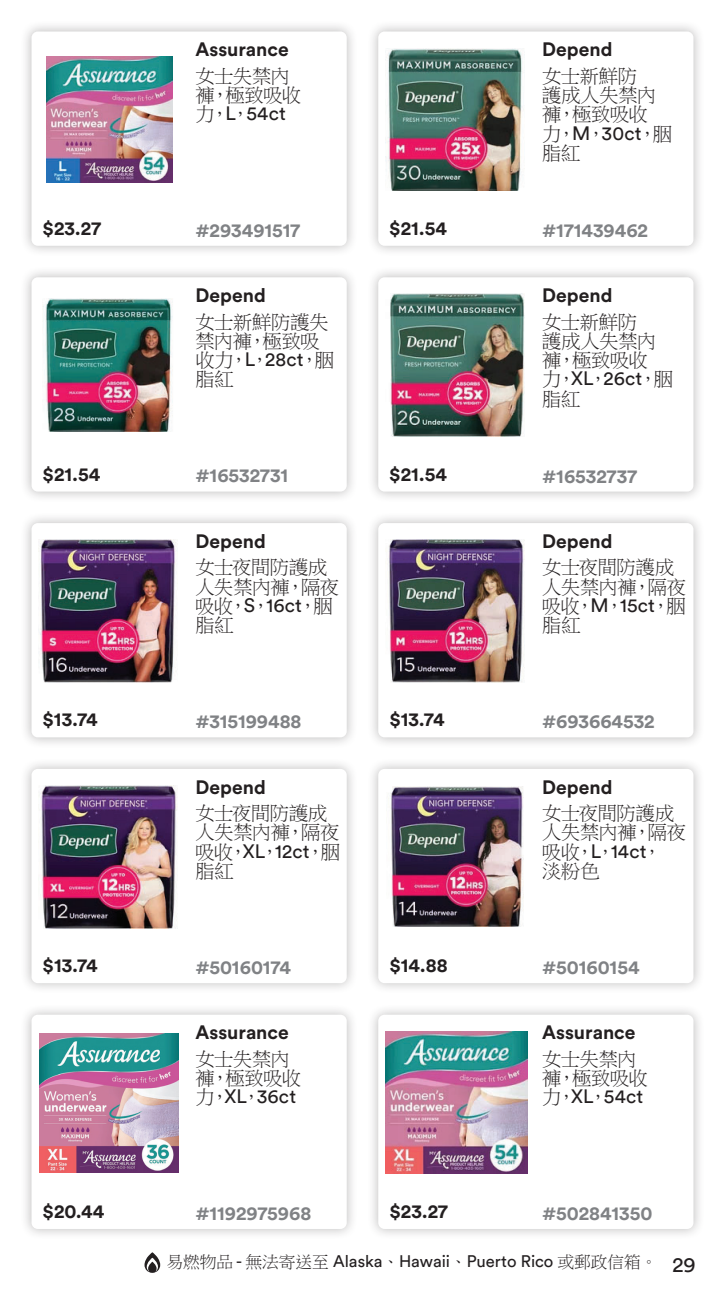
<style>
.page{position:relative;width:725px;height:1292px;background:#fff}
.page>*{position:absolute;margin:0;border:0;box-sizing:border-box;transform-origin:0 0}
.t1{font:19.25px/19.2px "P Ming Li U";letter-spacing:-.02em;color:#231f20}
.t2{font:700 19.25px "Circular Std";color:#231f20}
.t3{font:700 19.25px "Circular Std";color:#808285}
.t4{font:16.62px "Circular Std";color:#231f20}
.s1{font-family:"Circular Std"}
.s2{font-family:"P Ming Li U"}
.s3{font-size:21px}
</style>
<div class="page">
<svg style="left:144px;top:1252px;width:16px;height:20px"></svg>
<div style="left:367px;top:20px;width:337px;height:237px;background:#231f20;opacity:.3"></div>
<div style="left:378px;top:32px;width:315px;height:214px;background:#fff;border-radius:6px"></div>
<div style="left:367px;top:266px;width:337px;height:237px;background:#231f20;opacity:.3"></div>
<div style="left:378px;top:277px;width:315px;height:214px;background:#fff;border-radius:6px"></div>
<div style="left:367px;top:511px;width:337px;height:237px;background:#231f20;opacity:.3"></div>
<div style="left:378px;top:523px;width:315px;height:214px;background:#fff;border-radius:6px"></div>
<div style="left:367px;top:757px;width:337px;height:237px;background:#231f20;opacity:.3"></div>
<div style="left:378px;top:769px;width:315px;height:214px;background:#fff;border-radius:6px"></div>
<div style="left:367px;top:1003px;width:337px;height:237px;background:#231f20;opacity:.3"></div>
<div style="left:378px;top:1014px;width:315px;height:214px;background:#fff;border-radius:6px"></div>
<div style="left:20px;top:20px;width:338px;height:237px;background:#231f20;opacity:.3"></div>
<div style="left:32px;top:32px;width:314px;height:214px;background:#fff;border-radius:6px"></div>
<div style="left:20px;top:266px;width:338px;height:237px;background:#231f20;opacity:.3"></div>
<div style="left:32px;top:277px;width:314px;height:214px;background:#fff;border-radius:6px"></div>
<div style="left:20px;top:511px;width:338px;height:237px;background:#231f20;opacity:.3"></div>
<div style="left:32px;top:523px;width:314px;height:214px;background:#fff;border-radius:6px"></div>
<div style="left:20px;top:757px;width:338px;height:237px;background:#231f20;opacity:.3"></div>
<div style="left:32px;top:769px;width:314px;height:214px;background:#fff;border-radius:6px"></div>
<div style="left:20px;top:1003px;width:338px;height:237px;background:#231f20;opacity:.3"></div>
<div style="left:32px;top:1014px;width:314px;height:214px;background:#fff;border-radius:6px"></div>
<img style="left:46px;top:56px;width:126px;height:126px">
<img style="left:385px;top:49px;width:140px;height:141px">
<img style="left:390px;top:294px;width:135px;height:143px">
<img style="left:386px;top:539px;width:139px;height:143px">
<img style="left:388px;top:787px;width:136px;height:139px">
<img style="left:385px;top:1031px;width:142px;height:142px">
<img style="left:43px;top:299px;width:130px;height:133px">
<img style="left:38px;top:539px;width:138px;height:143px">
<img style="left:40px;top:785px;width:138px;height:143px">
<img style="left:40px;top:1033px;width:139px;height:139px">
<p class="t2" style="left:195px;top:37px;width:95px">Assurance</p>
<p class="t1" style="left:195px;top:66px;width:107px">女士失禁內褲，極致吸收力，<span class="s1">L</span>，<span class="s1">54ct</span></p>
<p class="t2" style="left:43px;top:216px;width:60px">$23.27</p>
<p class="t3" style="left:195px;top:217px;width:106px">#293491517</p>
<p class="t2" style="left:195px;top:283px;width:72px">Depend</p>
<p class="t1" style="left:195px;top:312px;width:140px">女士新鮮防護失禁內褲，極致吸收力，<span class="s1">L</span>，<span class="s1">28ct</span>，胭脂紅</p>
<p class="t2" style="left:43px;top:461px;width:59px">$21.54</p>
<p class="t3" style="left:195px;top:463px;width:94px">#16532731</p>
<p class="t2" style="left:195px;top:528px;width:72px">Depend</p>
<p class="t1" style="left:195px;top:558px;width:145px">女士夜間防護成人失禁內褲，隔夜吸收，<span class="s1">S</span>，<span class="s1">16ct</span>，胭脂紅</p>
<p class="t2" style="left:43px;top:707px;width:57px">$13.74</p>
<p class="t3" style="left:195px;top:709px;width:108px">#315199488</p>
<p class="t2" style="left:195px;top:774px;width:72px">Depend</p>
<p class="t1" style="left:195px;top:803px;width:146px">女士夜間防護成人失禁內褲，隔夜吸收，<span class="s1">XL</span>，<span class="s1">12ct</span>，胭脂紅</p>
<p class="t2" style="left:43px;top:953px;width:57px">$13.74</p>
<p class="t3" style="left:195px;top:954px;width:97px">#50160174</p>
<p class="t2" style="left:195px;top:1020px;width:95px">Assurance</p>
<p class="t1" style="left:195px;top:1049px;width:107px">女士失禁內褲，極致吸收力，<span class="s1">XL</span>，<span class="s1">36ct</span></p>
<p class="t2" style="left:43px;top:1198px;width:63px">$20.44</p>
<p class="t3" style="left:195px;top:1200px;width:117px">#1192975968</p>
<p class="t2" style="left:542px;top:37px;width:72px">Depend</p>
<p class="t1" style="left:542px;top:66px;width:131px">女士新鮮防<br>護成人失禁內褲，極致吸收<br>力，<span class="s1">M</span>，<span class="s1">30ct</span>，胭脂紅</p>
<p class="t2" style="left:389px;top:216px;width:59px">$21.54</p>
<p class="t3" style="left:542px;top:217px;width:107px">#171439462</p>
<p class="t2" style="left:542px;top:283px;width:72px">Depend</p>
<p class="t1" style="left:542px;top:312px;width:132px">女士新鮮防<br>護成人失禁內褲，極致吸收<br>力，<span class="s1">XL</span>，<span class="s1">26ct</span>，胭脂紅</p>
<p class="t2" style="left:389px;top:461px;width:59px">$21.54</p>
<p class="t3" style="left:542px;top:463px;width:97px">#16532737</p>
<p class="t2" style="left:542px;top:528px;width:72px">Depend</p>
<p class="t1" style="left:542px;top:558px;width:145px">女士夜間防護成人失禁內褲，隔夜吸收，<span class="s1">M</span>，<span class="s1">15ct</span>，胭脂紅</p>
<p class="t2" style="left:389px;top:707px;width:57px">$13.74</p>
<p class="t3" style="left:542px;top:709px;width:114px">#693664532</p>
<p class="t2" style="left:542px;top:774px;width:72px">Depend</p>
<p class="t1" style="left:542px;top:803px;width:145px">女士夜間防護成人失禁內褲，隔夜吸收，<span class="s1">L</span>，<span class="s1">14ct</span>，<br>淡粉色</p>
<p class="t2" style="left:389px;top:953px;width:60px">$14.88</p>
<p class="t3" style="left:542px;top:954px;width:99px">#50160154</p>
<p class="t2" style="left:542px;top:1020px;width:95px">Assurance</p>
<p class="t1" style="left:542px;top:1049px;width:107px">女士失禁內褲，極致吸收力，<span class="s1">XL</span>，<span class="s1">54ct</span></p>
<p class="t2" style="left:389px;top:1198px;width:60px">$23.27</p>
<p class="t3" style="left:542px;top:1200px;width:112px">#502841350</p>
<p class="t4" style="left:166px;top:1251px;width:530px"><span class="s2">易燃物品</span> - <span class="s2">無法寄送至</span> Alaska<span class="s2">、</span>Hawaii<span class="s2">、</span>Puerto Rico <span class="s2">或郵政信箱。</span> <span class="s3">29</span></p>
</div>
